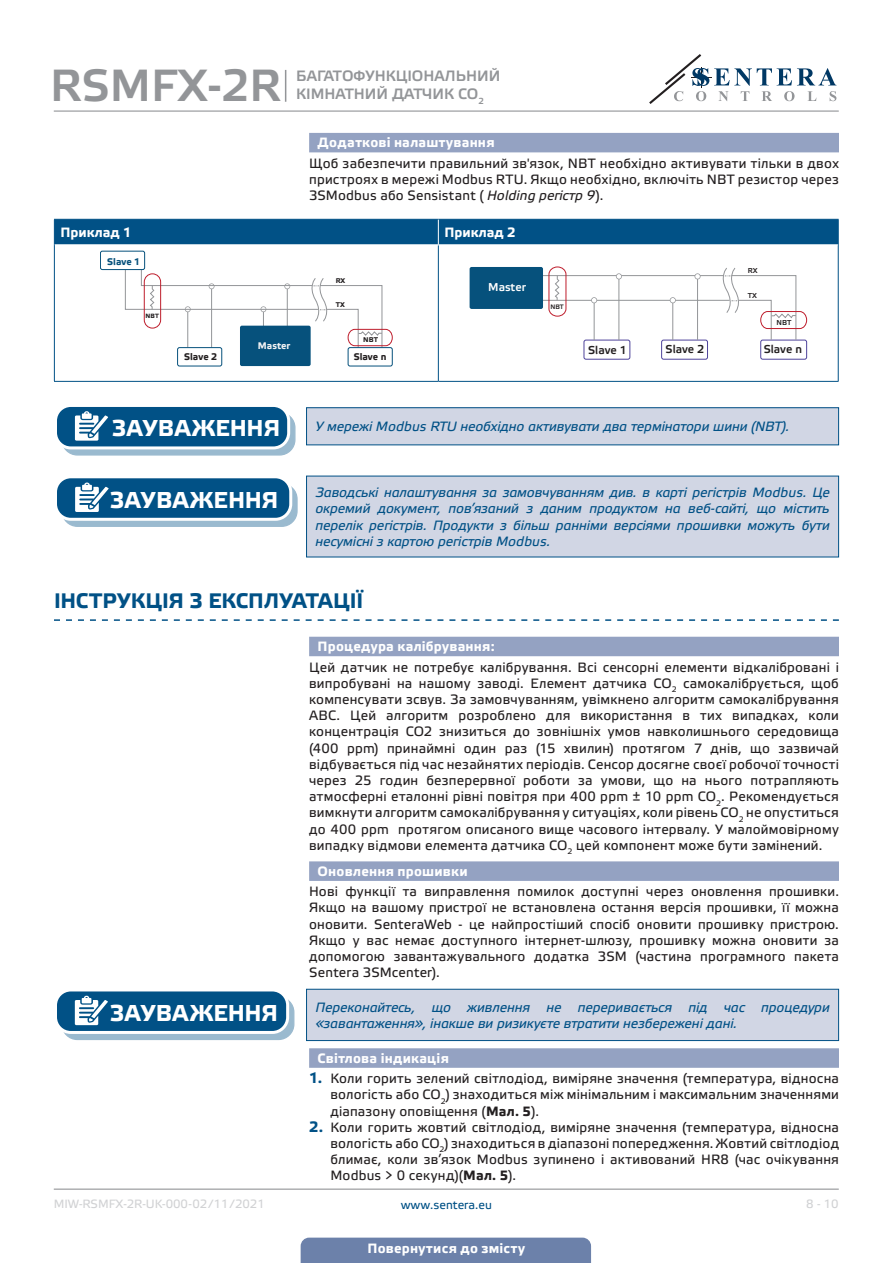
<style>
.page{position:relative;width:893px;height:1263px;background:#fff}
.page>*{position:absolute;margin:0;border:0;box-sizing:border-box;transform-origin:0 0}
.t1{font:45px "Etelka Medium Pro";color:#939598}
.t2{font:700 22.95px "Etelka Text Pro";letter-spacing:.01em;color:#fff}
.t3{font:700 21px "Etelka Text Pro";color:#015186}
.t4{font:15px/18px "Etelka Medium Pro";color:#939598}
.body{font:13.5px/16.2px "Etelka Text Pro";letter-spacing:.015em;color:#231f20;text-align:justify}
.attention{font:italic 13.5px/16.2px "Etelka Text Pro";letter-spacing:-.005em;color:#015186;text-align:justify}
.Number-roman{font:700 13.5px "Etelka Text Pro";letter-spacing:.015em;color:#fff}
.head-table{font:700 13.5px "Etelka Text Pro";color:#fff}
.t5{font:12px "Etelka Text Pro";letter-spacing:-.005em;color:#d1d2d4}
.t6{font:12px "Etelka Text Pro";color:#015186}
.t7{font:11.4px "Etelka Medium Pro";color:#231f20}
.t8{font:11.4px "Etelka Medium Pro";color:#fff}
.t9{font:700 9.6px "Etelka Text Pro";color:#231f20}
.t10{font:700 9.6px "Etelka Text Pro";color:#f2f3f4}
.t11{font:700 9.6px "Etelka Text Pro";color:#06517c}
.t12{font:7.2px "Etelka Medium Pro";color:#231f20}
.t13{font:700 6.9px "Etelka Text Pro";color:#231f20}
.t14{font:6.45px "Etelka Medium Pro";color:#231f20}
.t15{font:700 6.15px "Etelka Text Pro";color:#231f20}
.s1{font-style:italic}
.s2{font-weight:700;font-size:15px;color:#015186}
.s3{font-weight:700}
</style>
<div class="page">
<hr style="left:54px;top:111px;width:785px;height:1px;background:#939598">
<hr style="left:54px;top:1188px;width:785px;height:2px;background:#939598">
<svg style="left:649px;top:54px;width:187px;height:50px"></svg>
<div style="left:301px;top:1237px;width:290px;height:26px;background:#6c81aa"></div>
<hr style="left:285px;top:70px;width:1px;height:32px;background:#939598">
<div style="left:309px;top:133px;width:530px;height:19px;background:#94a2c2"></div>
<svg style="left:54px;top:619px;width:785px;height:2px"></svg>
<div style="left:309px;top:637px;width:530px;height:19px;background:#94a2c2"></div>
<div style="left:309px;top:861px;width:530px;height:20px;background:#94a2c2"></div>
<div style="left:309px;top:1048px;width:530px;height:20px;background:#94a2c2"></div>
<hr style="left:54px;top:245px;width:1px;height:136px;background:#015186">
<hr style="left:438px;top:245px;width:1px;height:136px;background:#015186">
<hr style="left:838px;top:245px;width:1px;height:136px;background:#015186">
<hr style="left:54px;top:381px;width:384px;height:1px;background:#015186">
<hr style="left:438px;top:381px;width:401px;height:1px;background:#015186">
<div style="left:54px;top:219px;width:785px;height:26px;background:#015186"></div>
<hr style="left:55px;top:244px;width:383px;height:1px;background:#fff">
<hr style="left:438px;top:244px;width:400px;height:1px;background:#fff">
<div style="left:177px;top:347px;width:45px;height:19px;border:1px solid #06517c;border-radius:2px"></div>
<div style="left:348px;top:347px;width:45px;height:19px;border:1px solid #06517c;border-radius:2px"></div>
<div style="left:240px;top:326px;width:71px;height:40px;background:#06517c;border-radius:2px"></div>
<svg style="left:125px;top:255px;width:268px;height:95px"></svg>
<div style="left:100px;top:251px;width:45px;height:19px;background:#fff;border-radius:2px"></div>
<div style="left:100px;top:251px;width:45px;height:19px;border:1px solid #06517c;border-radius:2px"></div>
<div style="left:661px;top:340px;width:47px;height:20px;border:1px solid #4e439b;border-radius:2px"></div>
<hr style="left:529px;top:300px;width:201px;height:1px;background:#939598">
<hr style="left:536px;top:275px;width:188px;height:1px;background:#939598">
<div style="left:584px;top:340px;width:46px;height:20px;border:1px solid #4e439b;border-radius:2px"></div>
<div style="left:760px;top:340px;width:47px;height:20px;border:1px solid #4e439b;border-radius:2px"></div>
<div style="left:470px;top:267px;width:73px;height:42px;background:#06517c;border-radius:2px"></div>
<svg style="left:548px;top:267px;width:259px;height:73px"></svg>
<svg style="left:62px;top:412px;width:233px;height:43px"></svg>
<div style="left:61px;top:412px;width:235px;height:44px;border:1px solid #015186;border-radius:15px"></div>
<div style="left:56px;top:405px;width:233px;height:43px;background:#015186;border-radius:15px"></div>
<div style="left:54px;top:404px;width:236px;height:45px;border:3px solid #fff;border-radius:15px"></div>
<svg style="left:75px;top:411px;width:40px;height:38px"></svg>
<div style="left:307px;top:408px;width:532px;height:37px;background:#d1d6e4"></div>
<div style="left:306px;top:407px;width:533px;height:38px;border:1px solid #015186"></div>
<div style="left:62px;top:484px;width:235px;height:42px;background:#9abacf;border-radius:15px"></div>
<div style="left:61px;top:483px;width:237px;height:44px;border:1px solid #015186;border-radius:15px"></div>
<div style="left:56px;top:477px;width:235px;height:42px;background:#015186;border-radius:15px"></div>
<div style="left:54px;top:475px;width:238px;height:46px;border:3px solid #fff;border-radius:15px"></div>
<svg style="left:75px;top:482px;width:40px;height:38px"></svg>
<div style="left:307px;top:476px;width:532px;height:81px;background:#d1d6e4"></div>
<div style="left:62px;top:997px;width:232px;height:42px;background:#9abacf;border-radius:15px"></div>
<div style="left:61px;top:996px;width:233px;height:44px;border:1px solid #015186;border-radius:15px"></div>
<div style="left:56px;top:990px;width:232px;height:42px;background:#015186;border-radius:15px"></div>
<div style="left:54px;top:988px;width:235px;height:46px;border:3px solid #fff;border-radius:15px"></div>
<svg style="left:75px;top:996px;width:39px;height:37px"></svg>
<div style="left:307px;top:989px;width:532px;height:51px;background:#d1d6e4"></div>
<div style="left:306px;top:989px;width:533px;height:52px;border:1px solid #015186"></div>
<h1 class="t1" style="left:50px;top:61px;width:233px">RSMFX-2R</h1>
<p class="t4" style="left:296px;top:67px;width:206px">БАГАТОФУНКЦІОНАЛЬНИЙ<br>КІМНАТНИЙ ДАТЧИК CO<sub>2</sub></p>
<p class="Number-roman" style="left:318px;top:134px;width:178px">Додаткові налаштування</p>
<p class="body" style="left:309px;top:156px;width:531px">Щоб забезпечити правильний зв'язок, NBT необхідно активувати тільки в двох пристроях в мережі Modbus RTU. Якщо необхідно, включіть NBT резистор через 3SModbus або Sensistant ( <span class="s1">Holding регістр 9</span>).</p>
<p class="head-table" style="left:60px;top:224px;width:73px">Приклад 1</p>
<p class="head-table" style="left:444px;top:224px;width:73px">Приклад 2</p>
<p class="t13" style="left:336px;top:277px;width:11px">RX</p>
<p class="t13" style="left:336px;top:301px;width:11px">ТX</p>
<p class="t13" style="left:363px;top:336px;width:16px">NBT</p>
<p class="t11" style="left:107px;top:256px;width:35px">Slave 1</p>
<p class="t12" style="left:748px;top:267px;width:11px">RX</p>
<p class="t12" style="left:748px;top:292px;width:11px">ТX</p>
<p class="t8" style="left:488px;top:281px;width:39px">Master</p>
<p class="t14" style="left:550px;top:303px;width:15px">NBT</p>
<p class="t15" style="left:146px;top:312px;width:15px">NBT</p>
<p class="t12" style="left:776px;top:318px;width:16px">NBT</p>
<p class="t10" style="left:258px;top:340px;width:34px">Master</p>
<p class="t7" style="left:588px;top:344px;width:40px">Slave 1</p>
<p class="t7" style="left:666px;top:343px;width:40px">Slave 2</p>
<p class="t7" style="left:764px;top:343px;width:40px">Slave n</p>
<p class="t9" style="left:354px;top:351px;width:34px">Slave n</p>
<p class="t9" style="left:184px;top:352px;width:35px">Slave 2</p>
<p class="t2" style="left:112px;top:414px;width:170px">ЗАУВАЖЕННЯ</p>
<p class="attention" style="left:315px;top:419px;width:476px">У мережі Modbus RTU необхідно активувати два термінатори шини (NBT).</p>
<p class="t2" style="left:110px;top:485px;width:170px">ЗАУВАЖЕННЯ</p>
<p class="attention" style="left:315px;top:485px;width:516px">Заводські налаштування за замовчуванням див. в карті регістрів Modbus. Це окремий документ, пов’язаний з даним продуктом на веб-сайті, що містить перелік регістрів. Продукти з більш ранніми версіями прошивки можуть бути несумісні з картою регістрів Modbus.</p>
<p class="t3" style="left:54px;top:588px;width:311px">ІНСТРУКЦІЯ З ЕКСПЛУАТАЦІЇ</p>
<p class="Number-roman" style="left:318px;top:638px;width:179px">Процедура калібрування:</p>
<p class="body" style="left:309px;top:660px;width:531px">Цей датчик не потребує калібрування. Всі сенсорні елементи відкалібровані і випробувані на нашому заводі. Елемент датчика CO<sub>2</sub> самокалібрується, щоб компенсувати зсвув. За замовчуванням, увімкнено алгоритм самокалібрування ABC. Цей алгоритм розроблено для використання в тих випадках, коли концентрація CO2 знизиться до зовнішніх умов навколишнього середовища (400 ppm) принаймні один раз (15 хвилин) протягом 7 днів, що зазвичай відбувається під час незайнятих періодів. Сенсор досягне своєї робочої точності через 25 годин безперервної роботи за умови, що на нього потрапляють атмосферні еталонні рівні повітря при 400 ppm ± 10 ppm CO<sub>2</sub>. Рекомендується вимкнути алгоритм самокалібрування у ситуаціях, коли рівень CO<sub>2</sub> не опуститься до 400 ppm протягом описаного вище часового інтервалу. У малоймовірному випадку відмови елемента датчика CO<sub>2</sub> цей компонент може бути замінений.</p>
<p class="Number-roman" style="left:318px;top:863px;width:152px">Оновлення прошивки</p>
<p class="body" style="left:309px;top:884px;width:531px">Нові функції та виправлення помилок доступні через оновлення прошивки.<br>Якщо на вашому пристрої не встановлена остання версія прошивки, її можна оновити. SenteraWeb - це найпростіший спосіб оновити прошивку пристрою.<br>Якщо у вас немає доступного інтернет-шлюзу, прошивку можна оновити за допомогою завантажувального додатка 3SM (частина програмного пакета Sentera 3SMcenter).</p>
<p class="t2" style="left:110px;top:998px;width:170px">ЗАУВАЖЕННЯ</p>
<p class="attention" style="left:315px;top:1000px;width:516px">Переконайтесь, що живлення не переривається під час процедури «завантаження», інакше ви ризикуєте втратити незбережені дані.</p>
<p class="Number-roman" style="left:318px;top:1049px;width:133px">Світлова індикація</p>
<p class="body" style="left:330px;top:1071px;width:510px;text-indent:-21px"><span class="s2">1.</span> Коли горить зелений світлодіод, виміряне значення (температура, відносна вологість або CO<sub>2</sub>) знаходиться між мінімальним і максимальним значеннями діапазону оповіщення (<span class="s3">Мал. 5</span>).</p>
<p class="body" style="left:330px;top:1120px;width:510px;text-indent:-21px"><span class="s2">2.</span> Коли горить жовтий світлодіод, виміряне значення (температура, відносна вологість або СО<sub>2</sub>) знаходиться в діапазоні попередження. Жовтий світлодіод блимає, коли зв’язок Modbus зупинено і активований HR8 (час очікування Modbus &gt; 0 секунд)(<span class="s3">Мал. 5</span>).</p>
<p class="t5" style="left:54px;top:1197px;width:213px">MIW-RSMFX-2R-UK-000 - 02 / 11 / 2021</p>
<p class="t6" style="left:401px;top:1198px;width:93px">www.sentera.eu</p>
<p class="t5" style="left:806px;top:1197px;width:34px">8 - 10</p>
<p class="Number-roman" style="left:367px;top:1239px;width:159px">Повернутися до змісту</p>
</div>
